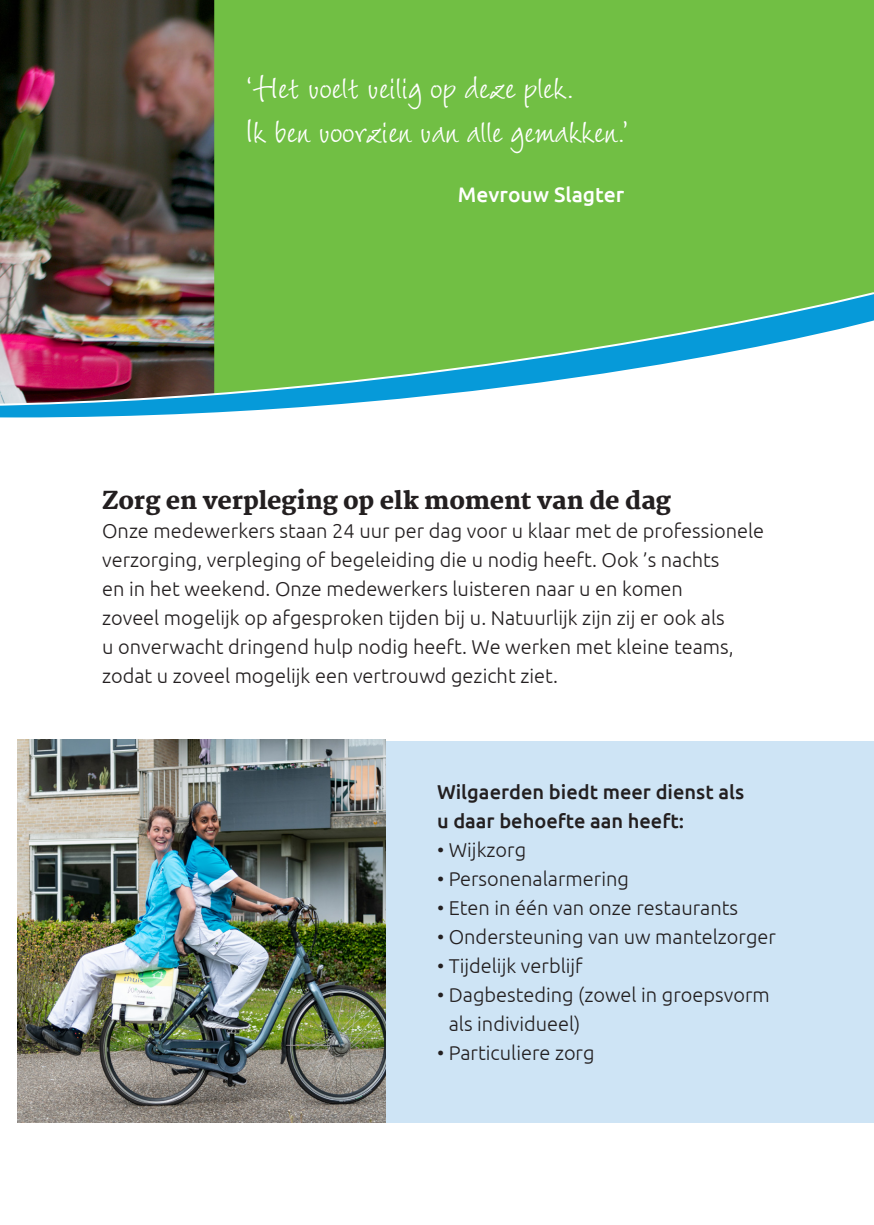
<style>
.page{position:relative;width:874px;height:1225px;background:#fff}
.page>*{position:absolute;margin:0;border:0;box-sizing:border-box;transform-origin:0 0}
.A_08_Qoute{font:48px/44px "Wiesbaden Swing LTCYR";letter-spacing:-.01em;color:#fff}
.A_05{font:800 24px "Martel";letter-spacing:-.01em;color:#231f20}
.A_04_Platte_tekst_in{font:500 21px "Ubuntu";color:#fff}
.A_05-2{font:300 20px/29px "Ubuntu";color:#231f20}
.A_04_Platte_tekst{font:300 20px/29px "Ubuntu";color:#231f20}
.A_04_Platte_tekst-2{font:500 20px/29px "Ubuntu";color:#231f20}
</style>
<div class="page">
<svg style="left:0;top:407px;width:302px;height:10px;fill:#069ad9"></svg>
<div style="left:214px;top:0;width:659px;height:291px;background:#71bf44"></div>
<img style="left:0;top:0;width:214px;height:291px">
<img style="left:0;top:291px;width:873px;height:116px">
<div style="left:339px;top:741px;width:534px;height:382px;background:#cee4f5"></div>
<img style="left:17px;top:739px;width:369px;height:384px">
<p class="A_08_Qoute" style="left:244px;top:64px;width:386px">‘Het voelt veilig op deze plek.<br>Ik ben voorzien van alle gemakken.’</p>
<p class="A_04_Platte_tekst_in" style="left:457px;top:181px;width:168px">Mevrouw Slagter</p>
<p class="A_05" style="left:102px;top:486px;width:570px">Zorg en verpleging op elk moment van de dag</p>
<p class="A_05-2" style="left:102px;top:516px;width:663px">Onze medewerkers staan 24 uur per dag voor u klaar met de professionele verzorging, verpleging of begeleiding die u nodig heeft. Ook ’s nachts<br>en in het weekend. Onze medewerkers luisteren naar u en komen<br>zoveel mogelijk op afgesproken tijden bij u. Natuurlijk zijn zij er ook als<br>u onverwacht dringend hulp nodig heeft. We werken met kleine teams, zodat u zoveel mogelijk een vertrouwd gezicht ziet.</p>
<p class="A_04_Platte_tekst-2" style="left:437px;top:776px;width:308px">Wilgaerden biedt meer dienst als u daar behoefte aan heeft:</p>
<p class="A_04_Platte_tekst" style="left:437px;top:835px;width:91px">• Wijkzorg</p>
<p class="A_04_Platte_tekst" style="left:437px;top:864px;width:193px">• Personenalarmering</p>
<p class="A_04_Platte_tekst" style="left:437px;top:893px;width:302px">• Eten in één van onze restaurants</p>
<p class="A_04_Platte_tekst" style="left:437px;top:922px;width:340px">• Ondersteuning van uw mantelzorger</p>
<p class="A_04_Platte_tekst" style="left:437px;top:951px;width:147px">• Tijdelijk verblijf</p>
<p class="A_04_Platte_tekst" style="left:448px;top:980px;width:322px;text-indent:-12px">• Dagbesteding (zowel in groepsvorm als individueel)</p>
<p class="A_04_Platte_tekst" style="left:437px;top:1038px;width:159px">• Particuliere zorg</p>
</div>
